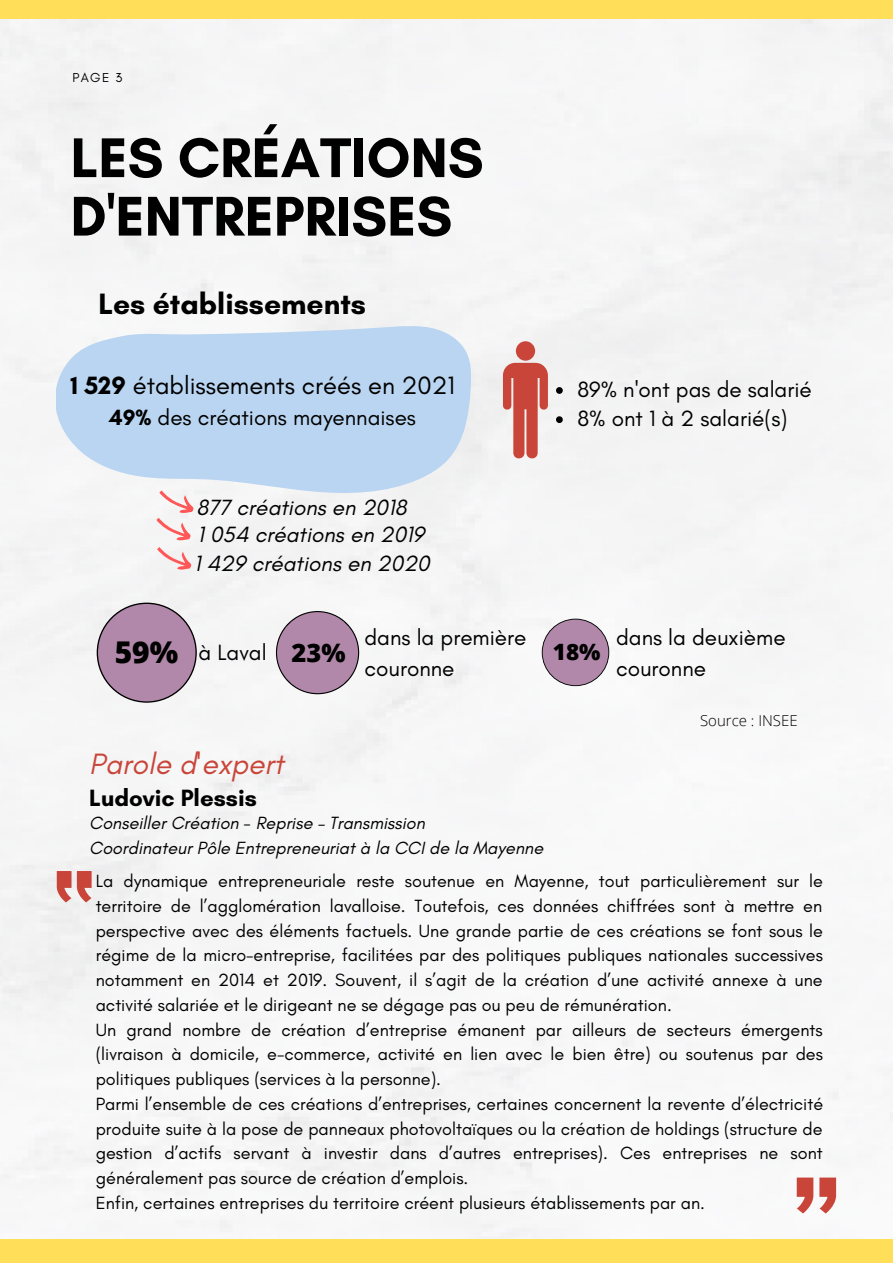
<style>
.page{position:relative;width:893px;height:1264px;background:#fff}
.page>*{position:absolute;margin:0;border:0;box-sizing:border-box;transform-origin:0 0}
.t1{font:700 57px/58.5px "Glacial Indifference";color:#000}
.t2{font:700 30px "Glacial Indifference";color:#000}
.t3{font:italic 30px "Glacial Indifference";color:#c94539}
.t4{font:25.5px "Glacial Indifference";color:#000}
.t5{font:700 24px "Glacial Indifference";color:#000}
.t6{font:22.5px/31.5px "Glacial Indifference";color:#000}
.t7{font:italic 22.5px/27.3px "Glacial Indifference";color:#000}
.t8{font:800 22.5px "Open Sans";color:#000}
.t9{font:18px/24.8px "Glacial Indifference";color:#000}
.t10{font:italic 18px/24.8px "Glacial Indifference";color:#000}
.t11{font:300 15px "Open Sans";color:#000}
.t12{font:13.2px "Glacial Indifference";color:#000}
.s1{font-weight:700}
.s2{font-family:"Open Sans";font-weight:800;font-size:30px}
.s3{font-family:"Open Sans";font-weight:800;font-size:25.5px}
</style>
<div class="page">
<div style="left:0;top:19px;width:892px;height:1220px;background:#f6f6f6"></div>
<svg style="left:97px;top:602px;width:100px;height:100px"></svg>
<svg style="left:276px;top:611px;width:83px;height:83px"></svg>
<svg style="left:541px;top:618px;width:68px;height:68px"></svg>
<svg style="left:56px;top:325px;width:414px;height:169px;background:#c2daf1"></svg>
<div style="left:516px;top:341px;width:19px;height:20px;background:#c94539;border-radius:50%"></div>
<svg style="left:503px;top:363px;width:45px;height:97px"></svg>
<svg style="left:556px;top:387px;width:6px;height:7px"></svg>
<svg style="left:556px;top:416px;width:6px;height:7px"></svg>
<svg style="left:156px;top:480px;width:42px;height:96px"></svg>
<div style="left:0;top:0;width:892px;height:19px;background:#ffde59"></div>
<div style="left:0;top:1239px;width:892px;height:23px;background:#ffde59"></div>
<svg style="left:796px;top:1177px;width:17px;height:36px"></svg>
<svg style="left:819px;top:1177px;width:17px;height:36px"></svg>
<svg style="left:77px;top:871px;width:14px;height:31px"></svg>
<svg style="left:57px;top:871px;width:14px;height:31px"></svg>
<p class="t12" style="left:72px;top:70px;width:51px">PAGE 3</p>
<h1 class="t1" style="left:70px;top:128px;width:414px">LES CRÉATIONS<br>D'ENTREPRISES</h1>
<h2 class="t2" style="left:98px;top:286px;width:269px">Les établissements</h2>
<h3 class="t4" style="left:70px;top:369px;width:386px"><span class="s1">1 529</span> établissements créés en 2021</h3>
<p class="t6" style="left:109px;top:402px;width:308px"><span class="s1">49%</span> des créations mayennaises</p>
<p class="t6" style="left:577px;top:375px;width:236px;line-height:29.1px">89% n'ont pas de salarié<br>8% ont 1 à 2 salarié(s)</p>
<p class="t7" style="left:196px;top:493px;width:229px">877 créations en 2018<br>1 054 créations en 2019</p>
<p class="t7" style="left:194px;top:549px;width:237px">1 429 créations en 2020</p>
<p class="t6" style="left:115px;top:636px;width:232px"><span class="s2">59%</span> à Laval <span class="s3">23%</span></p>
<p class="t6" style="left:364px;top:621px;width:163px">dans la première couronne</p>
<p class="t8" style="left:553px;top:636px;width:49px">18%</p>
<h2 class="t3" style="left:89px;top:745px;width:196px">Parole d'expert</h2>
<h3 class="t5" style="left:89px;top:783px;width:169px">Ludovic Plessis</h3>
<p class="t10" style="left:89px;top:810px;width:455px">Conseiller Création - Reprise – Transmission<br>Coordinateur Pôle Entrepreneuriat à la CCI de la Mayenne</p>
<p class="t6" style="left:616px;top:621px;width:171px">dans la deuxième couronne</p>
<p class="t11" style="left:700px;top:710px;width:99px">Source : INSEE</p>
<p class="t9" style="left:96px;top:868px;width:729px">La dynamique entrepreneuriale reste soutenue en Mayenne, tout particulièrement sur le territoire de l’agglomération lavalloise. Toutefois, ces données chiffrées sont à mettre en perspective avec des éléments factuels. Une grande partie de ces créations se font sous le régime de la micro-entreprise, facilitées par des politiques publiques nationales successives notamment en 2014 et 2019. Souvent, il s’agit de la création d’une activité annexe à une activité salariée et le dirigeant ne se dégage pas ou peu de rémunération.<br>Un grand nombre de création d’entreprise émanent par ailleurs de secteurs émergents (livraison à domicile, e-commerce, activité en lien avec le bien être) ou soutenus par des politiques publiques (services à la personne).<br>Parmi l’ensemble de ces créations d’entreprises, certaines concernent la revente d’électricité produite suite à la pose de panneaux photovoltaïques ou la création de holdings (structure de gestion d’actifs servant à investir dans d’autres entreprises). Ces entreprises ne sont généralement pas source de création d’emplois.<br>Enfin, certaines entreprises du territoire créent plusieurs établissements par an.</p>
</div>
